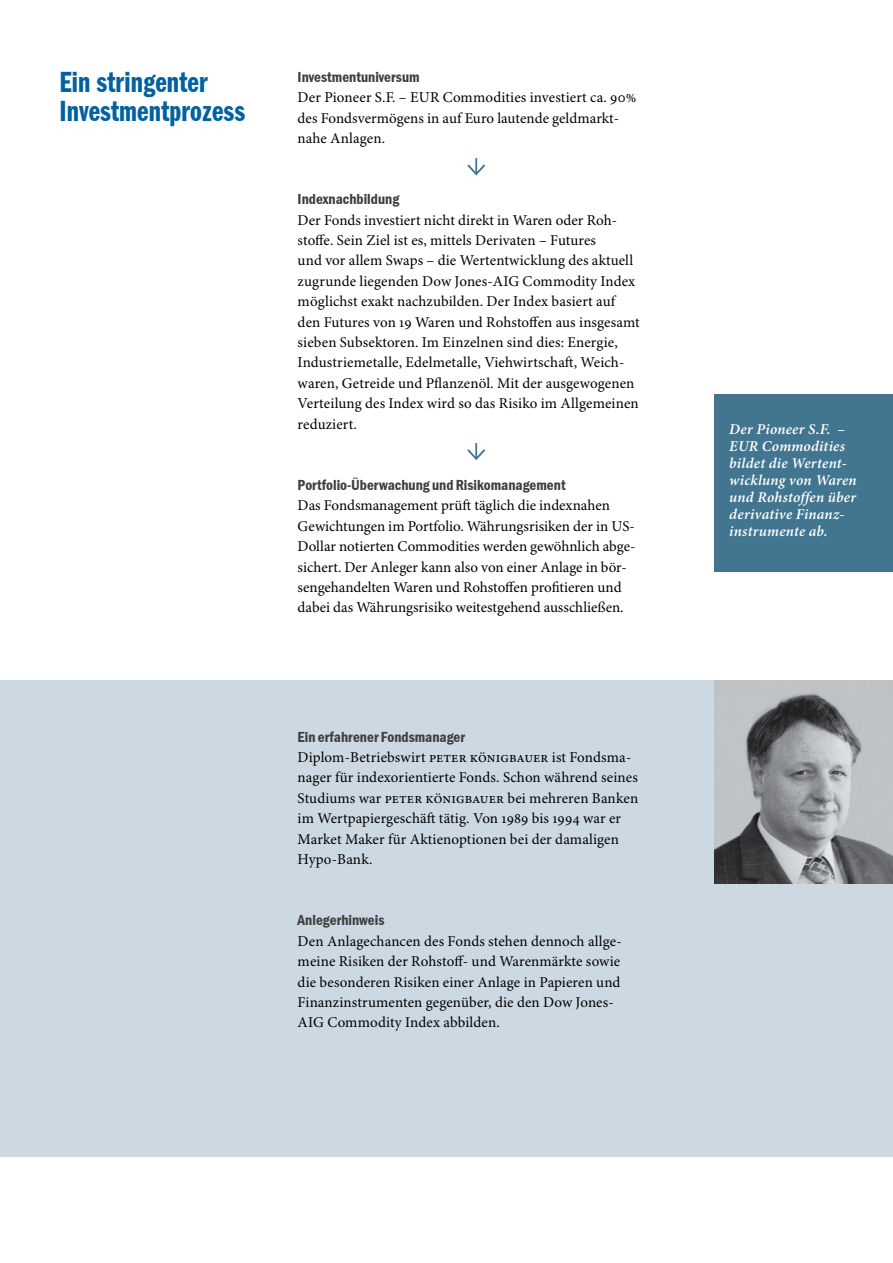
<style>
.page{position:relative;width:893px;height:1263px;background:#fff}
.page>*{position:absolute;margin:0;border:0;box-sizing:border-box;transform-origin:0 0}
.t1{font:30px/29px "PI Franklin Gothic Demi Comp";letter-spacing:.005em;color:#0061a1}
.t2{font:15px/20.4px "PI Minion";letter-spacing:.005em;color:#000}
.t3{font:600 condensed 15px "PI Franklin Gothic";color:#3e3e40}
.t4{font:italic 600 15px/17px "PI Minion";letter-spacing:.015em;color:#fff}
</style>
<div class="page">
<div style="left:0;top:680px;width:893px;height:477px;background:#cdd9e2"></div>
<img style="left:714px;top:680px;width:179px;height:204px">
<div style="left:714px;top:394px;width:179px;height:177px;background:#42758f"></div>
<svg style="left:467px;top:158px;width:18px;height:17px"></svg>
<svg style="left:467px;top:443px;width:18px;height:17px"></svg>
<h1 class="t1" style="left:60px;top:67px;width:187px">Ein stringenter<br>Investmentprozess</h1>
<p class="t3" style="left:298px;top:68px;width:124px">Investmentuniversum</p>
<p class="t2" style="left:298px;top:88px;width:340px">Der Pioneer S.F. – EUR Commodities investiert ca. 90% des Fondsvermögens in auf Euro lautende geldmarkt&shy;nahe Anlagen.</p>
<p class="t3" style="left:298px;top:190px;width:103px">Indexnachbildung</p>
<p class="t2" style="left:298px;top:210px;width:344px">Der Fonds investiert nicht direkt in Waren oder Roh‑ stoffe. Sein Ziel ist es, mittels Derivaten – Futures<br>und vor allem Swaps – die Wertentwicklung des aktuell zugrunde liegenden Dow Jones-AIG Commodity Index möglichst exakt nachzubilden. Der Index basiert auf den Futures von 19 Waren und Rohstoffen aus insgesamt sieben Subsektoren. Im Einzelnen sind dies: Energie, Industriemetalle, Edelmetalle, Viehwirtschaft, Weich&shy;waren, Getreide und Pflanzenöl. Mit der ausgewogenen Verteilung des Index wird so das Risiko im Allgemeinen reduziert.</p>
<p class="t3" style="left:298px;top:476px;width:269px">Portfolio-Überwachung und Risikomanagement</p>
<p class="t2" style="left:298px;top:496px;width:339px">Das Fondsmanagement prüft täglich die indexnahen Gewichtungen im Portfolio. Währungsrisiken der in US-Dollar notierten Commodities werden gewöhnlich abge&shy;sichert. Der Anleger kann also von einer Anlage in bör&shy;sengehandelten Waren und Rohstoffen profitieren und dabei das Währungsrisiko weitestgehend ausschließen.</p>
<p class="t3" style="left:298px;top:728px;width:169px">Ein erfahrener Fondsmanager</p>
<p class="t2" style="left:298px;top:748px;width:342px">Diplom-Betriebswirt peter königbauer ist Fondsma&shy;nager für indexorientierte Fonds. Schon während seines Studiums war peter königbauer bei mehreren Banken im Wertpapiergeschäft tätig. Von 1989 bis 1994 war er Market Maker für Aktienoptionen bei der damaligen Hypo-Bank.</p>
<p class="t3" style="left:298px;top:911px;width:88px">Anlegerhinweis</p>
<p class="t2" style="left:298px;top:931px;width:326px">Den Anlagechancen des Fonds stehen dennoch allge&shy;meine Risiken der Rohstoff- und Warenmärkte sowie die besonderen Risiken einer Anlage in Papieren und Finanzinstrumenten gegenüber, die den Dow Jones-AIG Commodity Index abbilden.</p>
<p class="t4" style="left:729px;top:421px;width:129px">Der Pioneer S.F. –<br>EUR Commodities bildet die Wertent&shy;wicklung von Waren und Rohstoffen über derivative Finanz&shy;instrumente ab.</p>
</div>
